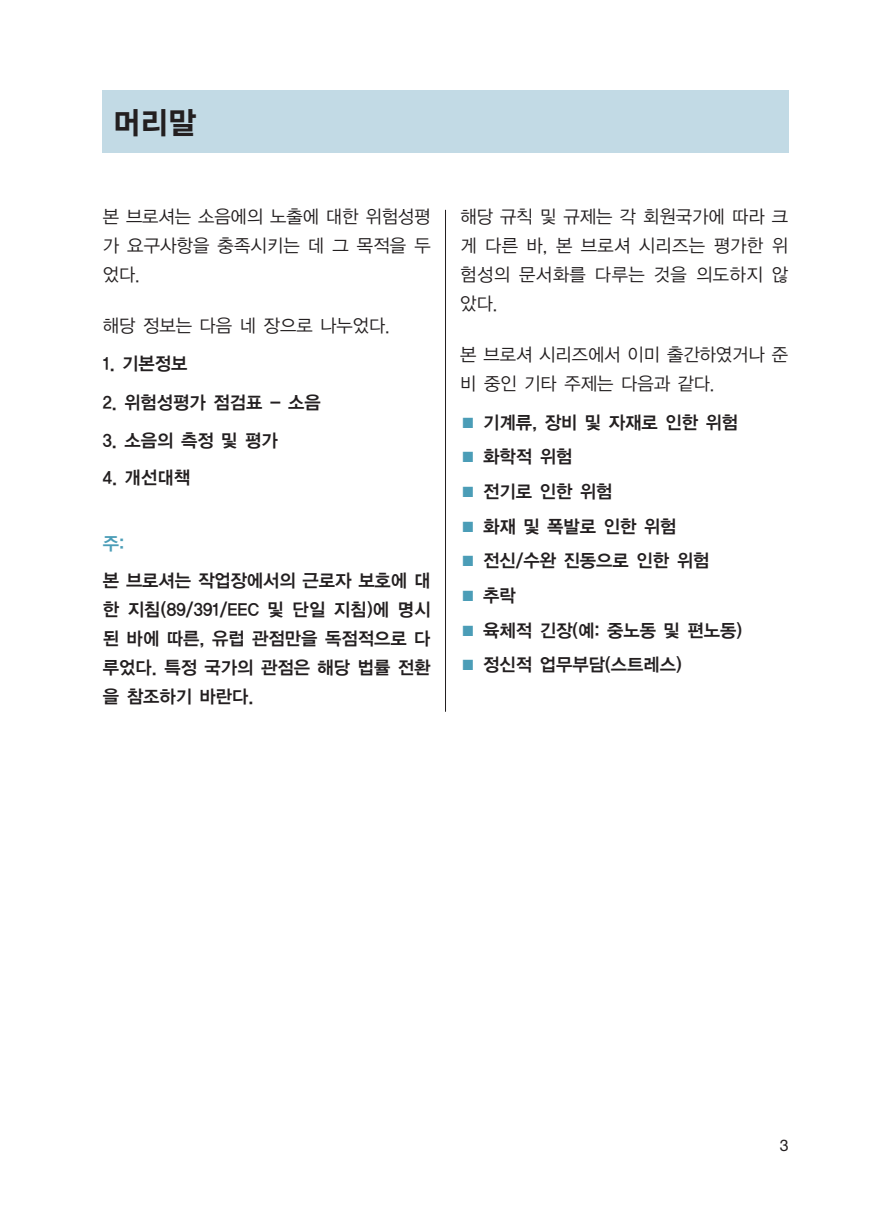
<style>
.page{position:relative;width:874px;height:1225px;background:#fff}
.page>*{position:absolute;margin:0;border:0;box-sizing:border-box;transform-origin:0 0}
.t1{font:31px "YDIYGO150 KSCPC EUC H";color:#231f20}
.t2{font:18.2px/29px "YDIYGO140";letter-spacing:-.075em;color:#231f20;text-align:justify}
.t3{font:18.2px/29px "YDIYGO120 KSCPC EUC H";letter-spacing:-.075em;color:#231f20;text-align:justify}
.t4{font:18.2px "YDIYGO140";color:#4b9db7}
.t5{font:16px "Helvetica Neue LT Pro";color:#231f20}
.s1{font-size:17px;color:#4b9db7}
</style>
<div class="page">
<hr style="left:445px;top:210px;width:1px;height:501px;background:#231f20">
<div style="left:102px;top:91px;width:686px;height:62px;background:#c2dae5"></div>
<h1 class="t1" style="left:112px;top:105px;width:87px">머리말</h1>
<p class="t3" style="left:102px;top:202px;width:330px">본 브로셔는 소음에의 노출에 대한 위험성평 가 요구사항을 충족시키는 데 그 목적을 두 었다.</p>
<p class="t3" style="left:102px;top:312px;width:290px">해당 정보는 다음 네 장으로 나누었다.</p>
<p class="t2" style="left:102px;top:349px;width:88px">1. 기본정보</p>
<p class="t2" style="left:102px;top:388px;width:221px">2. 위험성평가 점검표 - 소음</p>
<p class="t2" style="left:102px;top:426px;width:178px">3. 소음의 측정 및 평가</p>
<p class="t2" style="left:102px;top:463px;width:90px">4. 개선대책</p>
<p class="t4" style="left:102px;top:533px;width:24px">주:</p>
<p class="t2" style="left:102px;top:566px;width:330px">본 브로셔는 작업장에서의 근로자 보호에 대 한 지침(89/391/EEC 및 단일 지침)에 명시 된 바에 따른, 유럽 관점만을 독점적으로 다 루었다. 특정 국가의 관점은 해당 법률 전환 을 참조하기 바란다.</p>
<p class="t3" style="left:459px;top:202px;width:330px">해당 규칙 및 규제는 각 회원국가에 따라 크 게 다른 바, 본 브로셔 시리즈는 평가한 위 험성의 문서화를 다루는 것을 의도하지 않 았다.</p>
<p class="t3" style="left:459px;top:341px;width:330px">본 브로셔 시리즈에서 이미 출간하였거나 준 비 중인 기타 주제는 다음과 같다.</p>
<p class="t2" style="left:459px;top:407px;width:280px"><span class="s1">■</span> 기계류, 장비 및 자재로 인한 위험</p>
<p class="t2" style="left:459px;top:442px;width:115px"><span class="s1">■</span> 화학적 위험</p>
<p class="t2" style="left:459px;top:477px;width:155px"><span class="s1">■</span> 전기로 인한 위험</p>
<p class="t2" style="left:459px;top:511px;width:219px"><span class="s1">■</span> 화재 및 폭발로 인한 위험</p>
<p class="t2" style="left:459px;top:546px;width:252px"><span class="s1">■</span> 전신/수완 진동으로 인한 위험</p>
<p class="t2" style="left:459px;top:581px;width:58px"><span class="s1">■</span> 추락</p>
<p class="t2" style="left:459px;top:615px;width:284px"><span class="s1">■</span> 육체적 긴장(예: 중노동 및 편노동)</p>
<p class="t2" style="left:459px;top:650px;width:224px"><span class="s1">■</span> 정신적 업무부담(스트레스)</p>
<p class="t5" style="left:779px;top:1136px;width:10px">3</p>
</div>
